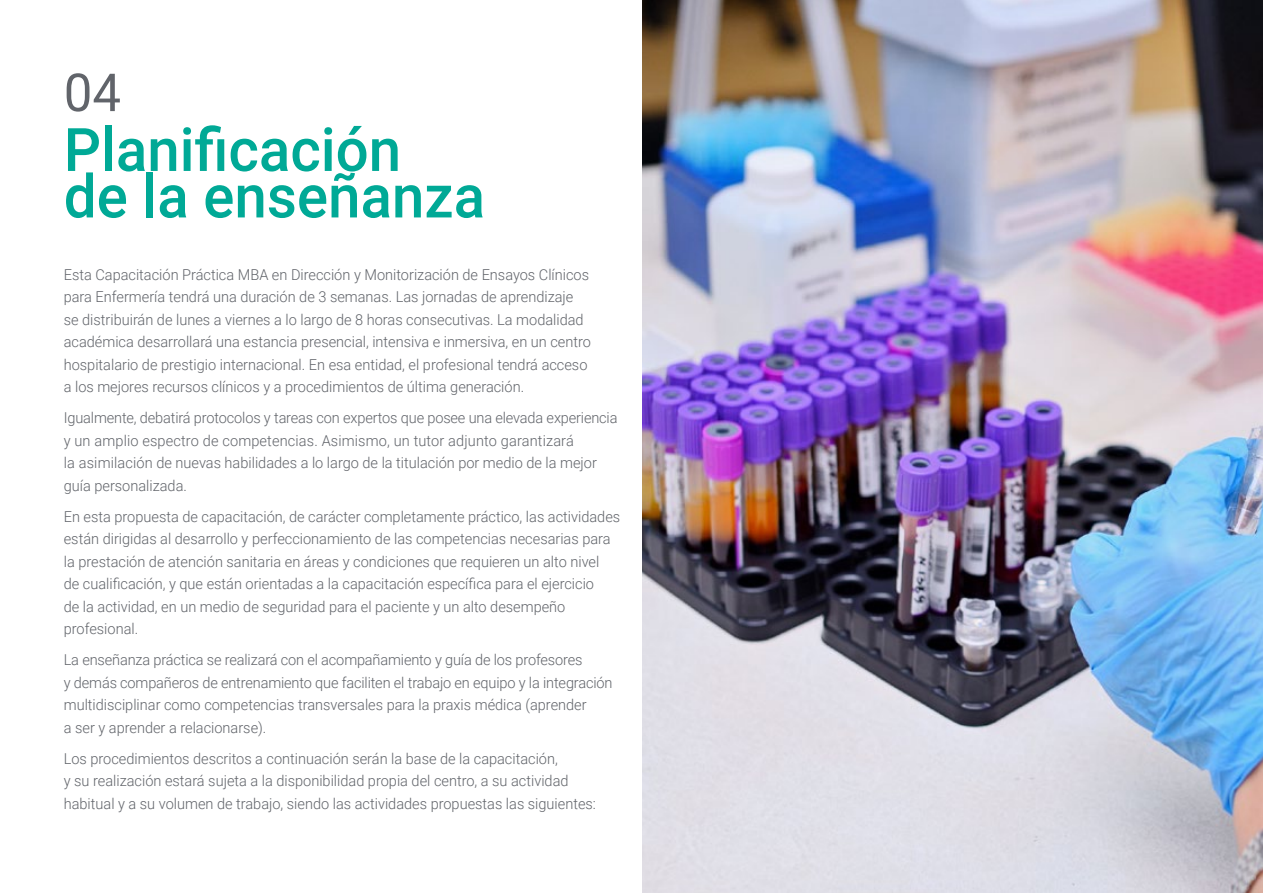
<style>
.page{position:relative;width:1263px;height:893px;background:#fff}
.page>*{position:absolute;margin:0;border:0;box-sizing:border-box;transform-origin:0 0}
.t1{font:500 60px/46.5px "Roboto";color:#00a996}
.t2{font:52.5px "Roboto";color:#61646a}
.t3{font:300 15px/22.5px "Roboto";color:#61646a}
</style>
<div class="page">
<img style="left:642px;top:0;width:621px;height:893px">
<h2 class="t2" style="left:64px;top:56px;width:59px">04</h2>
<h1 class="t1" style="left:64px;top:124px;width:423px">Planificación<br>de la enseñanza</h1>
<p class="t3" style="left:64px;top:262px;width:529px">Esta Capacitación Práctica MBA en Dirección y Monitorización de Ensayos Clínicos para Enfermería tendrá una duración de 3 semanas. Las jornadas de aprendizaje se distribuirán de lunes a viernes a lo largo de 8 horas consecutivas. La modalidad académica desarrollará una estancia presencial, intensiva e inmersiva, en un centro hospitalario de prestigio internacional. En esa entidad, el profesional tendrá acceso a los mejores recursos clínicos y a procedimientos de última generación.</p>
<p class="t3" style="left:64px;top:406px;width:555px">Igualmente, debatirá protocolos y tareas con expertos que posee una elevada experiencia y un amplio espectro de competencias. Asimismo, un tutor adjunto garantizará<br>la asimilación de nuevas habilidades a lo largo de la titulación por medio de la mejor guía personalizada.</p>
<p class="t3" style="left:64px;top:504px;width:558px">En esta propuesta de capacitación, de carácter completamente práctico, las actividades están dirigidas al desarrollo y perfeccionamiento de las competencias necesarias para la prestación de atención sanitaria en áreas y condiciones que requieren un alto nivel<br>de cualificación, y que están orientadas a la capacitación específica para el ejercicio<br>de la actividad, en un medio de seguridad para el paciente y un alto desempeño profesional.</p>
<p class="t3" style="left:64px;top:648px;width:550px">La enseñanza práctica se realizará con el acompañamiento y guía de los profesores<br>y demás compañeros de entrenamiento que faciliten el trabajo en equipo y la integración multidisciplinar como competencias transversales para la praxis médica (aprender<br>a ser y aprender a relacionarse).</p>
<p class="t3" style="left:64px;top:746px;width:534px">Los procedimientos descritos a continuación serán la base de la capacitación,<br>y su realización estará sujeta a la disponibilidad propia del centro, a su actividad habitual y a su volumen de trabajo, siendo las actividades propuestas las siguientes:</p>
</div>
